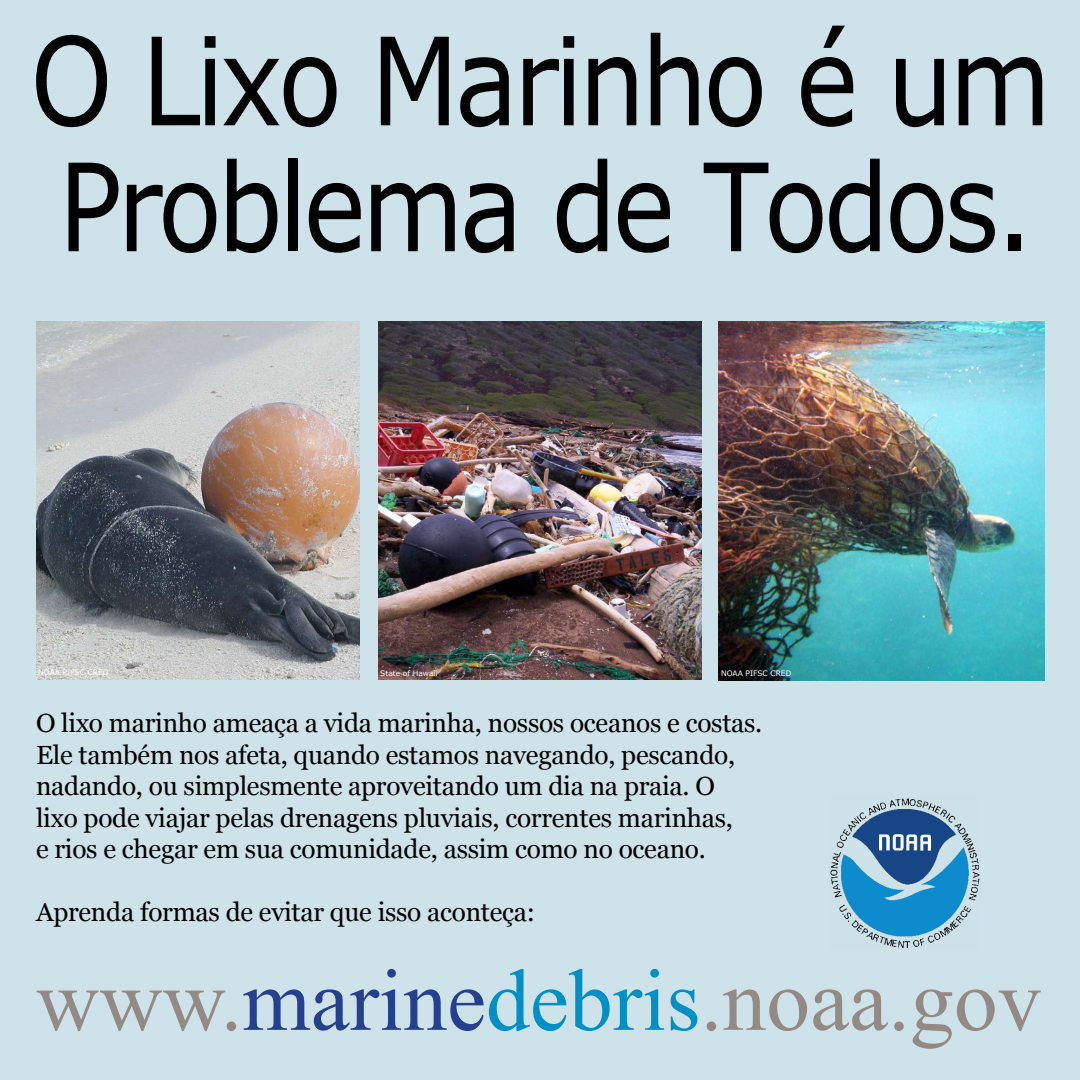
<style>
.page{position:relative;width:1080px;height:1080px;background:#cee2e9}
.page>*{position:absolute;margin:0;border:0;box-sizing:border-box;transform-origin:0 0}
.t1{font:121.8px/125.9px "Verdana";letter-spacing:-.04em;color:#000;scale:.86 1}
.t2{font:87.75px "Times New Roman";color:#948a85}
.t3{font:26.25px/31.5px "Georgia";letter-spacing:-.01em;color:#000}
.t4{font:7.5px "Verdana";color:#fff}
.s1{color:#25408f}
.s2{color:#0090c6}
</style>
<div class="page">
<img style="left:36px;top:322px;width:324px;height:357px">
<img style="left:378px;top:322px;width:324px;height:358px">
<img style="left:719px;top:322px;width:326px;height:358px">
<img style="left:830px;top:798px;width:150px;height:150px">
<h1 class="t1" style="left:30px;top:14px;width:1189px">O Lixo Marinho é um<br>Problema de Todos.</h1>
<p class="t4" style="left:38px;top:667px;width:72px">NOAA PIFSC CRED</p>
<p class="t4" style="left:380px;top:669px;width:59px">State of Hawaii</p>
<p class="t4" style="left:721px;top:669px;width:72px">NOAA PIFSC CRED</p>
<p class="t3" style="left:36px;top:707px;width:728px">O lixo marinho ameaça a vida marinha, nossos oceanos e costas.<br>Ele também nos afeta, quando estamos navegando, pescando, nadando, ou simplesmente aproveitando um dia na praia. O lixo pode viajar pelas drenagens pluviais, correntes marinhas,<br>e rios e chegar em sua comunidade, assim como no oceano.</p>
<p class="t3" style="left:36px;top:896px;width:501px">Aprenda formas de evitar que isso aconteça:</p>
<h2 class="t2" style="left:36px;top:941px;width:1007px">www.<span class="s1">marine</span><span class="s2">debris</span>.noaa.gov</h2>
</div>
